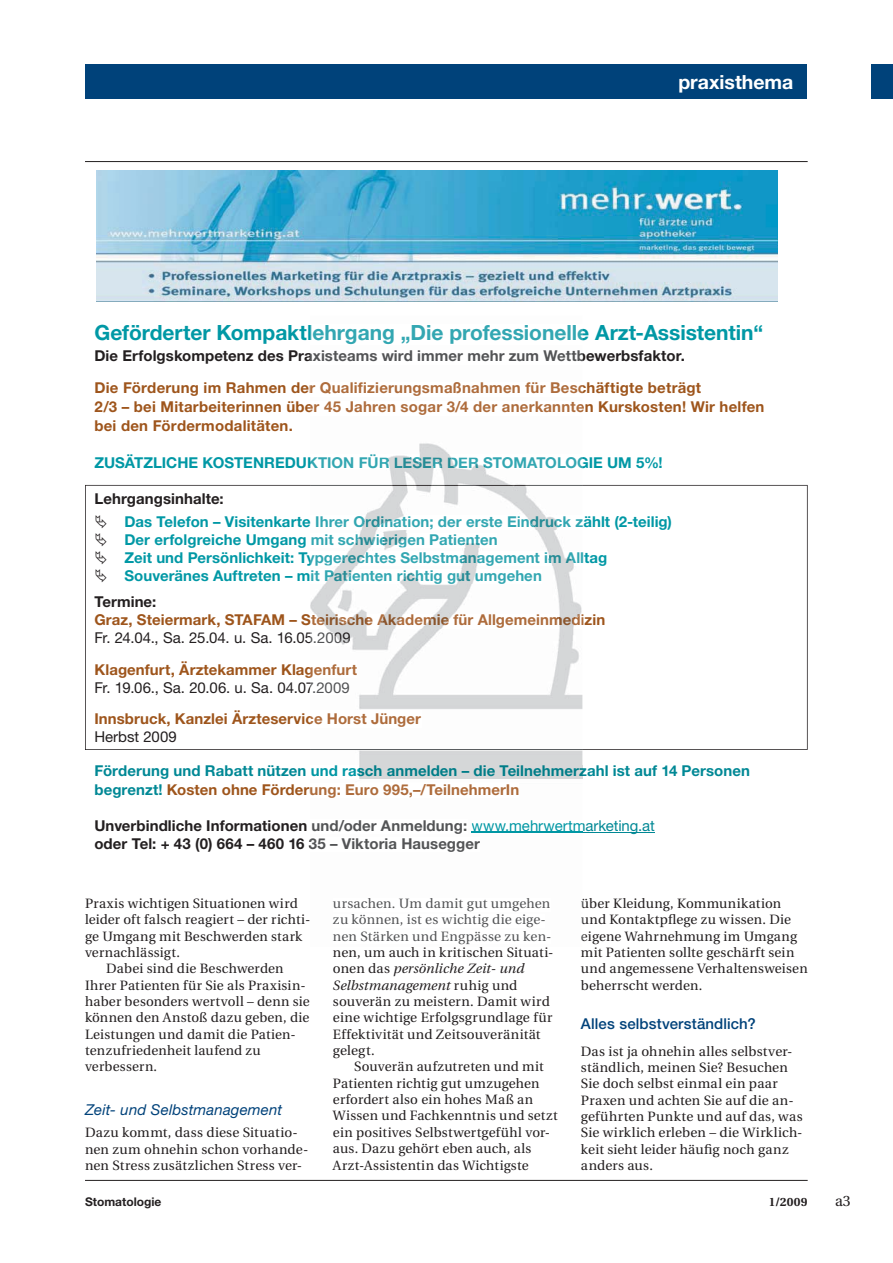
<style>
.page{position:relative;width:893px;height:1263px;background:#fff}
.page>*{position:absolute;margin:0;border:0;box-sizing:border-box;transform-origin:0 0}
.t1{font:700 21px "Helvetica Neue";letter-spacing:-.005em;color:#0098a5}
.t2{font:700 19.5px "Helvetica Neue";color:#fff}
.t3{font:700 15px/32.2px "Helvetica Neue";letter-spacing:.005em;color:#231f20}
.t4{font:15px/18px "Helvetica Neue";color:#231f20}
.t5{font:700 15px/18.8px "Helvetica Neue";letter-spacing:.015em;color:#9e551c}
.t6{font:700 15px/18px "Helvetica Neue";letter-spacing:.005em;color:#33a7b2}
.t7{font:700 15px/22.2px "Helvetica Neue";letter-spacing:.005em;color:#0098a5}
.t8{font:700 15px/18.8px "Helvetica Neue";letter-spacing:.005em;color:#008895}
.t9{font:italic 15px "Helvetica Neue";letter-spacing:.01em;color:#00427a}
.t10{font:500 15px "Helvetica Neue";letter-spacing:.01em;color:#00427a}
.t11{font:15px "Utopia";color:#231f20}
.t12{font:13.5px/16.4px "Utopia";letter-spacing:.01em;color:#231f20}
.t13{font:13.5px/16.4px "Utopia";letter-spacing:.01em;color:#535456}
.t14{font:700 12px "Helvetica Neue";color:#231f20}
.t15{font:700 12px "Utopia";color:#231f20}
.s1{color:#33a7b2}
.s2{color:#535456}
.s3{color:#9e551c}
.s4{color:#ae6c3c}
.s5{color:#268b95}
.s6{color:#231f20}
.s7{color:#2e9aa5}
.s8{color:#0098a5}
.s9{color:#309faa}
.s10{color:#2d99a4}
.s11{color:#32a5b1}
.s12{color:#2b959f}
.s13{font-weight:700}
.s14{font-weight:700;color:#9e551c}
.s15{font-weight:700;color:#ae6c3c}
.s16{font-weight:700;color:#8b552c}
.s17{font-weight:700;color:#935a30}
.s18{font-weight:400;color:#231f20}
.s19{color:#0097a4}
.s20{color:#007d88}
.s21{font-weight:400;color:#0097a4}
.s22{font-weight:400;color:#008895}
.s23{font-style:italic}
</style>
<div class="page">
<hr style="left:85px;top:1180px;width:723px;height:1px;background:#231f20">
<div style="left:871px;top:64px;width:22px;height:34px;background:#00427a"></div>
<div style="left:85px;top:64px;width:721px;height:34px;background:#00427a"></div>
<hr style="left:85px;top:161px;width:723px;height:1px;background:#231f20">
<img style="left:96px;top:170px;width:681px;height:131px">
<hr style="left:471px;top:832px;width:184px;height:1px;background:#008895">
<svg style="left:85px;top:485px;width:723px;height:265px"></svg>
<img style="left:310px;top:443px;width:272px;height:389px">
<img style="left:310px;top:765px;width:272px;height:14px">
<img style="left:310px;top:784px;width:208px;height:14px">
<img style="left:310px;top:820px;width:157px;height:12px">
<img style="left:472px;top:820px;width:110px;height:12px">
<img style="left:472px;top:832px;width:110px;height:1px">
<img style="left:310px;top:455px;width:272px;height:14px">
<img style="left:310px;top:485px;width:272px;height:265px">
<svg style="left:96px;top:515px;width:11px;height:67px"></svg>
<h2 class="t2" style="left:678px;top:75px;width:117px">praxisthema</h2>
<h1 class="t1" style="left:94px;top:325px;width:670px">Geförderter Kompakt<span class="s1">lehrgang „Die professionelle</span> Arzt-Assistentin“</h1>
<p class="t3" style="left:94px;top:341px;width:608px">Die Erfolgskompetenz des Pr<span class="s2">axisteams wird immer mehr zum Wettb</span>ewerbsfaktor.<br><span class="s3">Die Förderung im Rahmen de</span><span class="s4">r Qualifizierungsmaßnahmen für Besc</span><span class="s3">häftigte beträgt</span></p>
<p class="t5" style="left:94px;top:399px;width:671px">2/3 – bei Mitarbeiterinnen üb<span class="s4">er 45 Jahren sogar 3/4 der anerkannte</span>n Kurskosten! Wir helfen bei den Fördermodalitäten.</p>
<p class="t7" style="left:94px;top:453px;width:570px">ZUSÄTZLICHE KOSTENREDU<span class="s1">KTION FÜR</span> <span class="s5">LE</span><span class="s1">S</span><span class="s5">ER DE</span><span class="s1">R STOMATOLOG</span>IE UM 5%!</p>
<p class="t7" style="left:124px;top:489px;width:549px;text-indent:-30px"><span class="s6">Lehrgangsinhalte:<br></span>Das Telefon – Visitenkart<span class="s1">e Ihrer O</span><span class="s5">rdina</span><span class="s7">t</span><span class="s1">ion; der erste Ein</span><span class="s5">druc</span><span class="s1">k z</span>ählt (2-teilig)</p>
<p class="t6" style="left:124px;top:532px;width:484px"><span class="s8">Der erfolgreiche Umgang</span> mit schwie<span class="s5">rig</span>en Patienten<br><span class="s8">Zeit und Persönlichkeit: T</span>ypger<span class="s5">ec</span><span class="s9">h</span>tes Selbstma<span class="s5">n</span><span class="s10">a</span>gement i<span class="s5">m</span> All<span class="s8">tag<br>Souveränes Auftreten – m</span>it P<span class="s11">at</span><span class="s5">i</span><span class="s12">e</span>nten richtig gu<span class="s5">t</span> umgehen</p>
<p class="t4" style="left:94px;top:594px;width:512px"><span class="s13">Termine:<br></span><span class="s14">Graz, Steiermark, STAFAM –</span> <span class="s15">Ste</span><span class="s16">ir</span><span class="s17">is</span><span class="s15">c</span><span class="s16">he</span> <span class="s15">A</span><span class="s16">ka</span><span class="s15">dem</span><span class="s16">ie</span> <span class="s15">für Allgemeinm</span><span class="s16">ed</span><span class="s15">i</span><span class="s14">zin<br></span>Fr. 24.04., Sa. 25.04. u. Sa. 16.0<span class="s2">5.20</span>09</p>
<p class="t4" style="left:94px;top:662px;width:264px"><span class="s14">Klagenfurt, Ärztekammer Kla</span><span class="s15">genfurt<br></span>Fr. 19.06., Sa. 20.06. u. Sa. 04.0<span class="s2">7.2009</span></p>
<p class="t5" style="left:94px;top:711px;width:328px;line-height:18px">Innsbruck, Kanzlei Ärzteservi<span class="s4">ce Horst Jünger<br></span><span class="s18">Herbst 2009</span></p>
<p class="t8" style="left:94px;top:762px;width:657px">Förderung und Rabatt nützen <span class="s19">und ras</span><span class="s20">ch anmelden – die Teilnehmerz</span>ahl ist auf 14 Personen begrenzt! <span class="s3">Kosten ohne Förder</span><span class="s4">ung: Euro 995,–/TeilnehmerIn</span></p>
<p class="t3" style="left:94px;top:818px;width:562px;line-height:18px">Unverbindliche Informationen <span class="s2">und/oder Anmeldung:</span> <span class="s21">www.mehrwertm</span><span class="s22">arketing.at </span>oder Tel: + 43 (0) 664 – 460 16 <span class="s2">35 – Viktoria Hausegger</span></p>
<p class="t12" style="left:85px;top:896px;width:214px">Praxis wichtigen Situationen wird</p>
<p class="t12" style="left:85px;top:913px;width:227px">leider oft falsch reagiert – der richti-</p>
<p class="t12" style="left:85px;top:929px;width:219px">ge Umgang mit Beschwerden stark</p>
<p class="t12" style="left:85px;top:946px;width:97px">vernachlässigt.</p>
<p class="t12" style="left:106px;top:962px;width:179px">Dabei sind die Beschwerden</p>
<p class="t12" style="left:85px;top:978px;width:222px">Ihrer Patienten für Sie als Praxisin-</p>
<p class="t12" style="left:85px;top:995px;width:226px">haber besonders wertvoll – denn sie</p>
<p class="t12" style="left:85px;top:1011px;width:226px">können den Anstoß dazu geben, die</p>
<p class="t12" style="left:85px;top:1027px;width:212px">Leistungen und damit die Patien-</p>
<p class="t12" style="left:85px;top:1044px;width:177px">tenzufriedenheit laufend zu</p>
<p class="t12" style="left:85px;top:1060px;width:74px">verbessern .</p>
<p class="t9" style="left:85px;top:1104px;width:199px">Zeit- und Selbstmanagement</p>
<p class="t12" style="left:85px;top:1126px;width:225px">Dazu kommt, dass diese Situatio&shy;nen zum ohnehin schon vorhande&shy;nen Stress zusätzlichen Stress ver-</p>
<p class="t13" style="left:333px;top:896px;width:220px">ursachen. Um damit gut umgehen zu können, ist es wichtig die eige&shy;nen Stärken und Engpässe zu ken-</p>
<p class="t12" style="left:333px;top:946px;width:222px">nen, um auch in kritischen Situati&shy;onen das <span class="s23">persönliche Zeit- und<br>Selbstmanagement</span> ruhig und souverän zu meistern. Damit wird eine wichtige Erfolgsgrundlage für<br>Effektivität und Zeitsouveränität gelegt.</p>
<p class="t12" style="left:333px;top:1060px;width:226px;text-indent:21px">Souverän aufzutreten und mit<br>Patienten richtig gut umzugehen erfordert also ein hohes Maß an<br>Wissen und Fachkenntnis und setzt ein positives Selbstwertgefühl vor&shy;aus. Dazu gehört eben auch, als<br>Arzt-Assistentin das Wichtigste</p>
<p class="t12" style="left:581px;top:896px;width:228px"><span class="s2">ü</span>ber Kleidung, Kommunikation <span class="s2">u</span>nd Kontaktpflege zu wissen. Die <span class="s2">e</span>igene Wahrnehmung im Umgang mit Patienten sollte geschärft sein und angemessene Verhaltensweisen beherrscht werden.</p>
<p class="t10" style="left:581px;top:1018px;width:176px">Alles selbstverständlich?</p>
<p class="t12" style="left:581px;top:1044px;width:223px">Das ist ja ohnehin alles selbstver&shy;ständlich, meinen Sie? Besuchen<br>Sie doch selbst einmal ein paar<br>Praxen und achten Sie auf die an&shy;geführten Punkte und auf das, was<br>Sie wirklich erleben – die Wirklich&shy;keit sieht leider häufig noch ganz anders aus.</p>
<p class="t14" style="left:85px;top:1197px;width:78px">Stomatologie</p>
<p class="t15" style="left:769px;top:1197px;width:40px">1/2009</p>
<p class="t11" style="left:835px;top:1195px;width:17px">a3</p>
</div>
